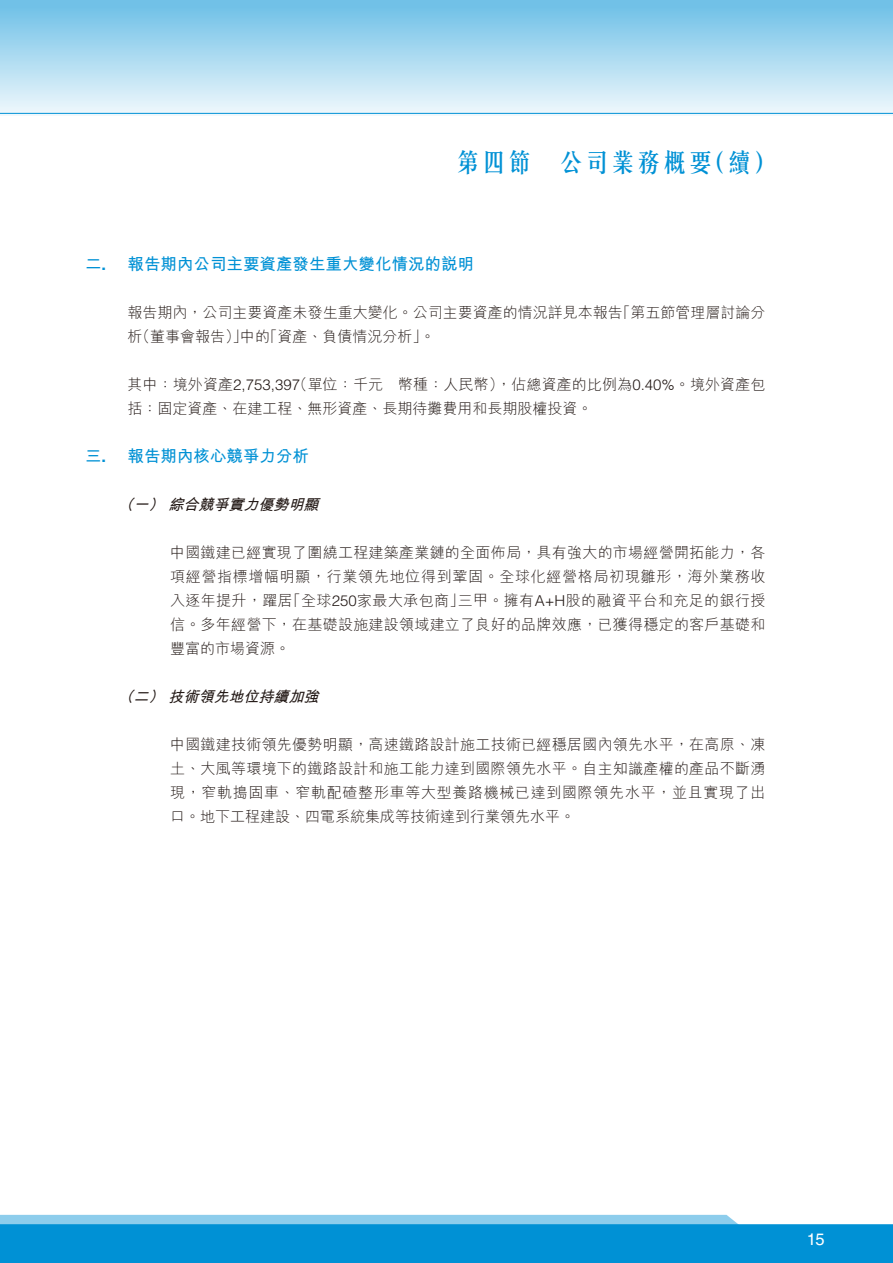
<style>
.page{position:relative;width:893px;height:1263px;background:#fff}
.page>*{position:absolute;margin:0;border:0;box-sizing:border-box;transform-origin:0 0}
.t1{font:500 25.5px "C Song 3 HK";letter-spacing:.015em;color:#0091d5}
.t2{font:700 16.5px "M Hei HK";color:#0091d5}
.t3{font:16.5px "Helvetica LT Std";color:#fff}
.t4{font:300 15px/24px "M Hei HK";color:#231916}
.t5{font:italic 700 15px "M Hei HK";color:#231916}
.s1{font-family:"Helvetica LT Std"}
</style>
<div class="page">
<div style="left:0;top:0;width:893px;height:116px;background:linear-gradient(to bottom,#6bbfe6,#eef7fc)"></div>
<div style="left:0;top:1224px;width:893px;height:39px;background:#0091d5"></div>
<svg style="left:0;top:1215px;width:739px;height:10px;background:#82c8ea"></svg>
<hr style="left:0;top:113px;width:893px;height:1px;background:#0091d5">
<h1 class="t1" style="left:455px;top:149px;width:325px">第四節 公司業務概要（續）</h1>
<p class="t2" style="left:85px;top:252px;width:391px">二<span class="s1">.</span> 報告期內公司主要資產發生重大變化情況的說明</p>
<p class="t4" style="left:128px;top:300px;width:639px">報告期內，公司主要資產未發生重大變化。公司主要資產的情況詳見本報告「第五節管理層討論分析（董事會報告）」中的「資產、負債情況分析」。</p>
<p class="t4" style="left:128px;top:372px;width:639px">其中：境外資產<span class="s1">2,753,397</span>（單位：千元 幣種：人民幣），佔總資產的比例為<span class="s1">0.40%</span>。境外資產包括：固定資產、在建工程、無形資產、長期待攤費用和長期股權投資。</p>
<p class="t2" style="left:85px;top:444px;width:226px">三<span class="s1">.</span> 報告期內核心競爭力分析</p>
<p class="t5" style="left:119px;top:494px;width:207px">（一）綜合競爭實力優勢明顯</p>
<p class="t4" style="left:170px;top:540px;width:597px;text-align:justify">中國鐵建已經實現了圍繞工程建築產業鏈的全面佈局，具有強大的市場經營開拓能力，各項經營指標增幅明顯，行業領先地位得到鞏固。全球化經營格局初現雛形，海外業務收入逐年提升，躍居「全球<span class="s1">250</span>家最大承包商」三甲。擁有<span class="s1">A+H</span>股的融資平台和充足的銀行授信。多年經營下，在基礎設施建設領域建立了良好的品牌效應，已獲得穩定的客戶基礎和豐富的市場資源。</p>
<p class="t5" style="left:119px;top:686px;width:207px">（二）技術領先地位持續加強</p>
<p class="t4" style="left:170px;top:732px;width:597px;text-align:justify">中國鐵建技術領先優勢明顯，高速鐵路設計施工技術已經穩居國內領先水平，在高原、凍土、大風等環境下的鐵路設計和施工能力達到國際領先水平。自主知識產權的產品不斷湧現，窄軌搗固車、窄軌配碴整形車等大型養路機械已達到國際領先水平，並且實現了出口。地下工程建設、四電系統集成等技術達到行業領先水平。</p>
<p class="t3" style="left:807px;top:1230px;width:19px">15</p>
</div>
